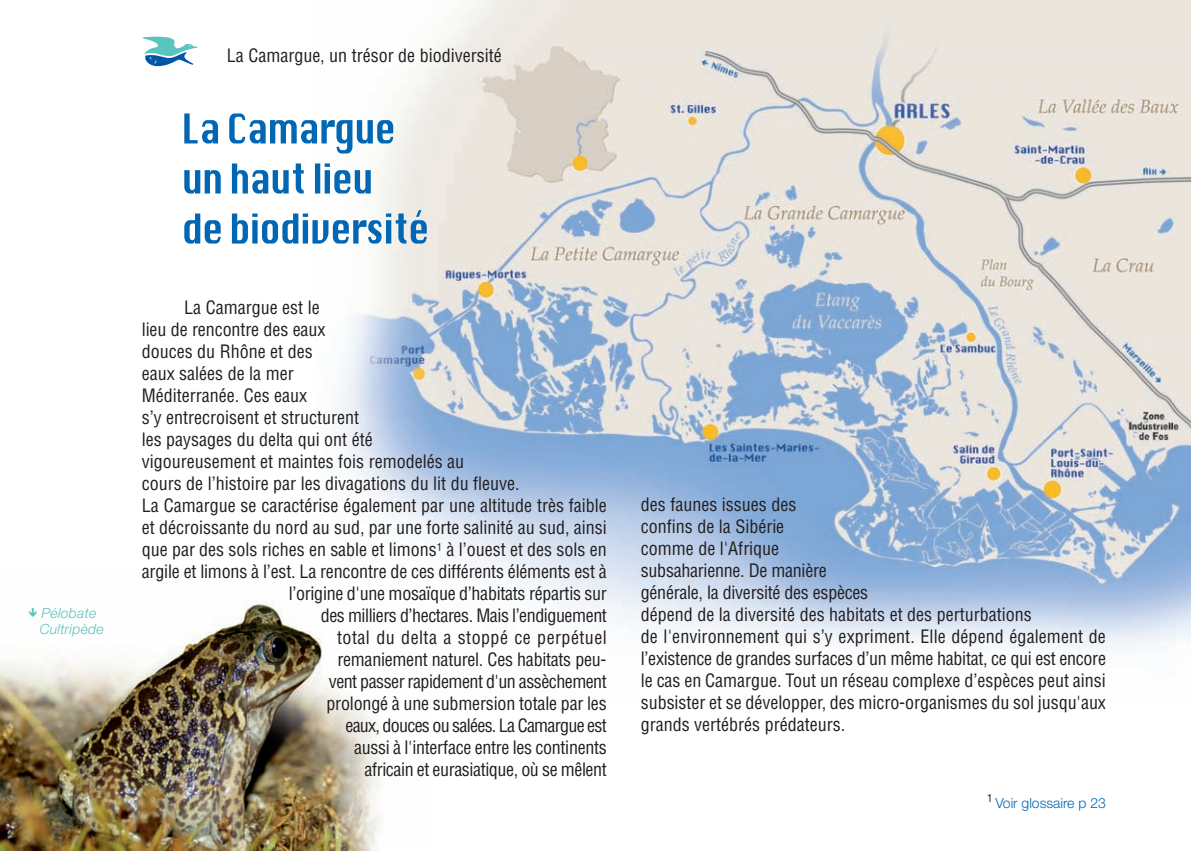
<style>
.page{position:relative;width:1191px;height:851px;background:#fff}
.page>*{position:absolute;margin:0;border:0;box-sizing:border-box;transform-origin:0 0}
.t1{font:condensed 18px/22px "Helvetica";color:#231f20}
.t2{font:condensed 18px "Helvetica";letter-spacing:-.025em;color:#231f20}
.t3{font:condensed 18px "Helvetica";letter-spacing:-.03em;color:#231f20}
.t4{font:condensed 18px "Helvetica";letter-spacing:-.04em;color:#231f20}
.t5{font:condensed 18px "Helvetica";letter-spacing:.025em;color:#231f20}
.t6{font:italic 300 14px/16.8px "Helvetica Neue";letter-spacing:.02em;color:#5ac4bd}
.t7{font:300 14px "Helvetica Neue";color:#0166b3}
</style>
<div class="page">
<img style="left:316px;top:0;width:875px;height:649px">
<img style="left:0;top:569px;width:433px;height:281px">
<svg style="left:142px;top:37px;width:56px;height:30px"></svg>
<svg style="left:184px;top:210px;width:243px;height:33px"></svg>
<svg style="left:184px;top:163px;width:187px;height:30px"></svg>
<svg style="left:184px;top:113px;width:209px;height:40px"></svg>
<svg style="left:29px;top:607px;width:7px;height:9px"></svg>
<p class="t1" style="left:227px;top:46px;width:276px">La Camargue, un trésor de biodiversité</p>
<p class="t6" style="left:40px;top:605px;width:66px">Pélobate<br>Cultripède</p>
<p class="t1" style="left:184px;top:298px;width:137px">La Camargue est le</p>
<p class="t1" style="left:142px;top:320px;width:185px">lieu de rencontre des eaux</p>
<p class="t1" style="left:142px;top:342px;width:172px">douces du Rhône et des</p>
<p class="t1" style="left:142px;top:364px;width:153px">eaux salées de la mer</p>
<p class="t1" style="left:142px;top:386px;width:167px">Méditerranée. Ces eaux</p>
<p class="t1" style="left:142px;top:408px;width:219px">s’y entrecroisent et structurent</p>
<p class="t1" style="left:142px;top:430px;width:232px">les paysages du delta qui ont été</p>
<p class="t1" style="left:142px;top:452px;width:324px">vigoureusement et maintes fois remodelés au</p>
<p class="t1" style="left:142px;top:474px;width:379px">cours de l’histoire par les divagations du lit du fleuve.</p>
<p class="t1" style="left:142px;top:496px;width:466px">La Camargue se caractérise également par une altitude très faible</p>
<p class="t1" style="left:142px;top:518px;width:466px">et décroissante du nord au sud, par une forte salinité au sud, ainsi</p>
<p class="t1" style="left:142px;top:540px;width:466px">que par des sols riches en sable et limons<sup>1</sup> à l’ouest et des sols en</p>
<p class="t1" style="left:142px;top:562px;width:466px">argile et limons à l’est. La rencontre de ces différents éléments est à</p>
<p class="t1" style="left:289px;top:584px;width:320px">l’origine d'une mosaïque d’habitats répartis sur</p>
<p class="t2" style="left:321px;top:608px;width:288px">des milliers d’hectares. Mais l’endiguement</p>
<p class="t5" style="left:337px;top:630px;width:271px">total du delta a stoppé ce perpétuel</p>
<p class="t1" style="left:337px;top:650px;width:271px">remaniement naturel. Ces habitats peu-</p>
<p class="t3" style="left:329px;top:674px;width:279px">vent passer rapidement d'un assèchement</p>
<p class="t1" style="left:326px;top:694px;width:282px">prolongé à une submersion totale par les</p>
<p class="t4" style="left:345px;top:718px;width:263px">eaux, douces ou salées. La Camargue est</p>
<p class="t1" style="left:354px;top:738px;width:254px">aussi à l'interface entre les continents</p>
<p class="t2" style="left:364px;top:762px;width:244px">africain et eurasiatique, où se mêlent</p>
<p class="t1" style="left:641px;top:495px;width:466px">des faunes issues des<br>confins de la Sibérie<br>comme de l'Afrique<br>subsaharienne. De manière<br>générale, la diversité des espèces<br>dépend de la diversité des habitats et des perturbations<br>de l'environnement qui s’y expriment. Elle dépend également de l’existence de grandes surfaces d’un même habitat, ce qui est encore le cas en Camargue. Tout un réseau complexe d’espèces peut ainsi subsister et se développer, des micro-organismes du sol jusqu'aux grands vertébrés prédateurs.</p>
<p class="t7" style="left:987px;top:797px;width:120px"><sup>1</sup> Voir glossaire p 23</p>
</div>
